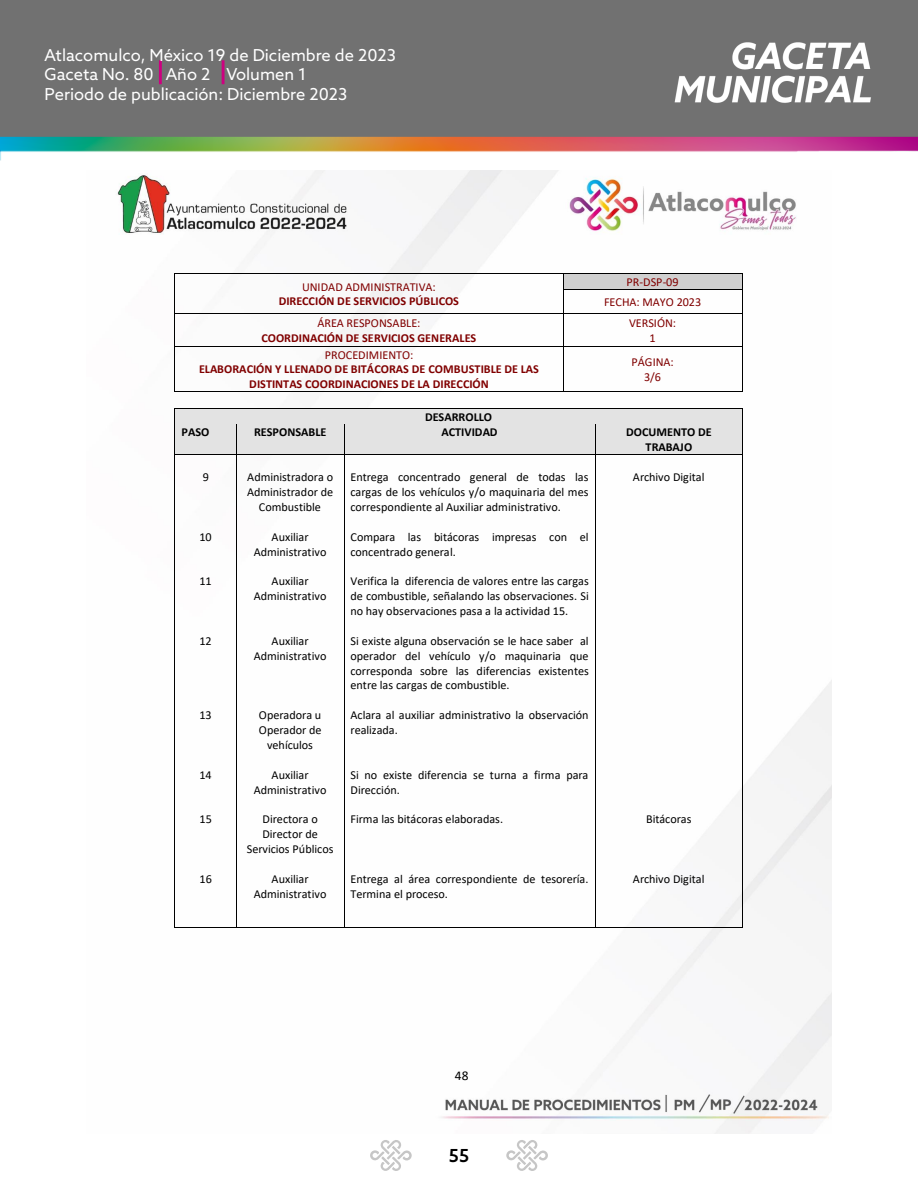
<style>
.page{position:relative;width:918px;height:1188px;background:#fff}
.page>*{position:absolute;margin:0;border:0;box-sizing:border-box;transform-origin:0 0}
.t1{font:500 18px "Azo Sans";color:#000}
.t2{font:16.5px/19.8px "Azo Sans";color:#fff}
.t3{font:13.35px "Calibri";color:#000}
.t4{font:12.15px/14.9px "Calibri";letter-spacing:-.005em;color:#000;text-align:center}
.t5{font:700 12.15px/14.9px "Calibri";color:#800000;text-align:center}
.t6{font:12.15px/14.9px "Calibri";color:#800000;text-align:center}
.t7{font:700 12.15px/14.9px "Calibri";color:#000;text-align:center}
</style>
<div class="page">
<img style="left:117px;top:170px;width:714px;height:964px">
<div style="left:564px;top:274px;width:6px;height:15px;background:#d0d0d0"></div>
<div style="left:736px;top:274px;width:6px;height:15px;background:#d0d0d0"></div>
<div style="left:570px;top:274px;width:166px;height:15px;background:#d0d0d0"></div>
<hr style="left:175px;top:274px;width:388px;height:1px;background:#000">
<hr style="left:564px;top:289px;width:178px;height:1px;background:#000">
<svg style="left:175px;top:274px;width:1px;height:39px"></svg>
<hr style="left:175px;top:313px;width:388px;height:1px;background:#000">
<svg style="left:563px;top:274px;width:1px;height:40px"></svg>
<hr style="left:564px;top:313px;width:178px;height:1px;background:#000">
<svg style="left:742px;top:274px;width:1px;height:40px"></svg>
<hr style="left:175px;top:314px;width:1px;height:32px;background:#000">
<hr style="left:563px;top:314px;width:1px;height:32px;background:#000">
<hr style="left:742px;top:314px;width:1px;height:32px;background:#000">
<hr style="left:175px;top:346px;width:388px;height:1px;background:#000">
<hr style="left:564px;top:346px;width:178px;height:1px;background:#000">
<hr style="left:175px;top:347px;width:1px;height:44px;background:#000">
<hr style="left:563px;top:347px;width:1px;height:44px;background:#000">
<hr style="left:742px;top:347px;width:1px;height:44px;background:#000">
<hr style="left:176px;top:391px;width:387px;height:1px;background:#000">
<hr style="left:564px;top:391px;width:178px;height:1px;background:#000">
<div style="left:175px;top:409px;width:7px;height:15px;background:#e3e3e3"></div>
<div style="left:736px;top:409px;width:6px;height:15px;background:#e3e3e3"></div>
<div style="left:182px;top:409px;width:554px;height:15px;background:#e3e3e3"></div>
<hr style="left:176px;top:408px;width:566px;height:1px;background:#000">
<div style="left:175px;top:425px;width:7px;height:14px;background:#e3e3e3"></div>
<div style="left:230px;top:425px;width:6px;height:14px;background:#e3e3e3"></div>
<div style="left:175px;top:439px;width:61px;height:15px;background:#e3e3e3"></div>
<div style="left:182px;top:425px;width:48px;height:14px;background:#e3e3e3"></div>
<div style="left:237px;top:425px;width:6px;height:14px;background:#e3e3e3"></div>
<div style="left:337px;top:425px;width:7px;height:14px;background:#e3e3e3"></div>
<div style="left:237px;top:439px;width:107px;height:15px;background:#e3e3e3"></div>
<div style="left:243px;top:425px;width:94px;height:14px;background:#e3e3e3"></div>
<div style="left:344px;top:425px;width:7px;height:14px;background:#e3e3e3"></div>
<div style="left:589px;top:425px;width:6px;height:14px;background:#e3e3e3"></div>
<div style="left:344px;top:439px;width:251px;height:15px;background:#e3e3e3"></div>
<div style="left:351px;top:425px;width:238px;height:14px;background:#e3e3e3"></div>
<div style="left:596px;top:425px;width:6px;height:29px;background:#e3e3e3"></div>
<div style="left:736px;top:425px;width:6px;height:29px;background:#e3e3e3"></div>
<div style="left:602px;top:425px;width:134px;height:14px;background:#e3e3e3"></div>
<div style="left:602px;top:439px;width:134px;height:15px;background:#e3e3e3"></div>
<hr style="left:175px;top:424px;width:62px;height:1px;background:#000">
<hr style="left:175px;top:425px;width:62px;height:1px;background:#e3e3e3">
<hr style="left:237px;top:424px;width:107px;height:1px;background:#000">
<hr style="left:344px;top:424px;width:251px;height:1px;background:#000">
<hr style="left:596px;top:424px;width:146px;height:1px;background:#000">
<hr style="left:175px;top:454px;width:62px;height:1px;background:#000">
<hr style="left:237px;top:454px;width:107px;height:1px;background:#000">
<svg style="left:344px;top:425px;width:1px;height:29px"></svg>
<hr style="left:344px;top:454px;width:251px;height:1px;background:#000">
<svg style="left:595px;top:424px;width:1px;height:31px"></svg>
<hr style="left:596px;top:454px;width:146px;height:1px;background:#000">
<svg style="left:742px;top:408px;width:1px;height:47px"></svg>
<hr style="left:175px;top:455px;width:1px;height:472px;background:#000">
<hr style="left:175px;top:927px;width:62px;height:1px;background:#000">
<hr style="left:237px;top:455px;width:1px;height:472px;background:#000">
<hr style="left:237px;top:927px;width:107px;height:1px;background:#000">
<hr style="left:344px;top:455px;width:1px;height:472px;background:#000">
<hr style="left:344px;top:927px;width:251px;height:1px;background:#000">
<hr style="left:595px;top:455px;width:1px;height:472px;background:#000">
<hr style="left:596px;top:927px;width:146px;height:1px;background:#000">
<hr style="left:742px;top:455px;width:1px;height:472px;background:#000">
<img style="left:0;top:0;width:918px;height:161px">
<svg style="left:506px;top:1140px;width:42px;height:31px"></svg>
<svg style="left:370px;top:1140px;width:42px;height:31px"></svg>
<h2 class="t2" style="left:45px;top:45px;width:353px">Atlacomulco, México 19 de Diciembre de 2023<br>Gaceta No. 80 Año 2 Volumen 1<br>Periodo de publicación: Diciembre 2023</h2>
<p class="t6" style="left:302px;top:279px;width:135px">UNIDAD ADMINISTRATIVA:</p>
<p class="t5" style="left:279px;top:294px;width:182px">DIRECCIÓN DE SERVICIOS PÚBLICOS</p>
<p class="t6" style="left:317px;top:315px;width:105px">ÁREA RESPONSABLE:</p>
<p class="t5" style="left:261px;top:330px;width:216px">COORDINACIÓN DE SERVICIOS GENERALES</p>
<p class="t6" style="left:604px;top:272px;width:99px;line-height:20px">PR-DSP-09<br>FECHA: MAYO 2023</p>
<p class="t6" style="left:629px;top:315px;width:49px">VERSIÓN:<br>1</p>
<p class="t6" style="left:325px;top:347px;width:90px">PROCEDIMIENTO:</p>
<p class="t5" style="left:199px;top:362px;width:341px">ELABORACIÓN Y LLENADO DE BITÁCORAS DE COMBUSTIBLE DE LAS<br>DISTINTAS COORDINACIONES DE LA DIRECCIÓN</p>
<p class="t6" style="left:632px;top:354px;width:44px">PÁGINA:<br>3/6</p>
<p class="t7" style="left:425px;top:409px;width:69px">DESARROLLO</p>
<p class="t7" style="left:182px;top:425px;width:29px">PASO</p>
<p class="t7" style="left:254px;top:425px;width:74px">RESPONSABLE</p>
<p class="t7" style="left:442px;top:425px;width:58px">ACTIVIDAD</p>
<p class="t7" style="left:626px;top:425px;width:87px">DOCUMENTO DE<br>TRABAJO</p>
<p class="t4" style="left:203px;top:470px;width:8px">9</p>
<p class="t4" style="left:351px;top:470px;width:240px;text-align:justify">Entrega concentrado general de todas las cargas de los vehículos y/o maquinaria del mes correspondiente al Auxiliar administrativo.</p>
<p class="t4" style="left:351px;top:529px;width:240px;text-align:left">Compara las bitácoras impresas con el concentrado general.</p>
<p class="t4" style="left:351px;top:574px;width:240px;text-align:justify">Verifica la diferencia de valores entre las cargas de combustible, señalando las observaciones. Si no hay observaciones pasa a la actividad 15.</p>
<p class="t4" style="left:351px;top:633px;width:240px;text-align:justify">Si existe alguna observación se le hace saber al operador del vehículo y/o maquinaria que corresponda sobre las diferencias existentes entre las cargas de combustible.</p>
<p class="t4" style="left:351px;top:707px;width:240px;text-align:left">Aclara al auxiliar administrativo la observación realizada.</p>
<p class="t4" style="left:351px;top:767px;width:239px;text-align:left">Si no existe diferencia se turna a firma para<br>Dirección.</p>
<p class="t4" style="left:351px;top:812px;width:154px">Firma las bitácoras elaboradas.</p>
<p class="t4" style="left:633px;top:470px;width:73px">Archivo Digital</p>
<p class="t4" style="left:247px;top:470px;width:88px">Administradora o<br>Administrador de<br>Combustible</p>
<p class="t4" style="left:254px;top:529px;width:74px">Auxiliar<br>Administrativo</p>
<p class="t4" style="left:254px;top:574px;width:74px">Auxiliar<br>Administrativo</p>
<p class="t4" style="left:254px;top:633px;width:74px">Auxiliar<br>Administrativo</p>
<p class="t4" style="left:200px;top:529px;width:14px">10</p>
<p class="t4" style="left:200px;top:574px;width:14px">11</p>
<p class="t4" style="left:200px;top:633px;width:14px">12</p>
<p class="t4" style="left:259px;top:707px;width:64px">Operadora u<br>Operador de vehículos</p>
<p class="t4" style="left:254px;top:767px;width:74px">Auxiliar<br>Administrativo</p>
<p class="t4" style="left:247px;top:812px;width:88px">Directora o<br>Director de<br>Servicios Públicos</p>
<p class="t4" style="left:254px;top:871px;width:74px">Auxiliar<br>Administrativo</p>
<p class="t4" style="left:200px;top:707px;width:14px">13</p>
<p class="t4" style="left:200px;top:767px;width:14px">14</p>
<p class="t4" style="left:200px;top:812px;width:14px">15</p>
<p class="t4" style="left:646px;top:812px;width:47px">Bitácoras</p>
<p class="t4" style="left:351px;top:871px;width:240px;text-align:left">Entrega al área correspondiente de tesorería.<br>Termina el proceso.</p>
<p class="t4" style="left:633px;top:871px;width:73px">Archivo Digital</p>
<p class="t4" style="left:200px;top:871px;width:14px">16</p>
<p class="t3" style="left:455px;top:1066px;width:15px">48</p>
<h1 class="t1" style="left:449px;top:1144px;width:22px">55</h1>
</div>
